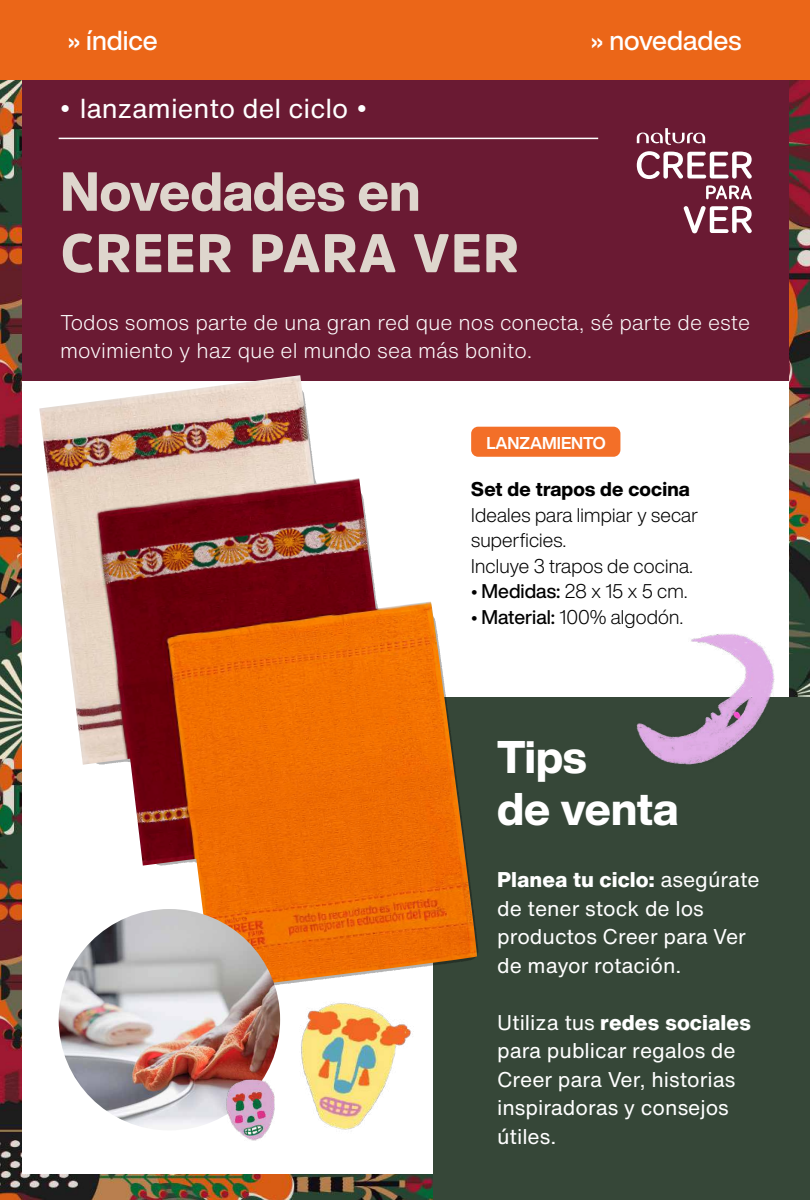
<style>
.page{position:relative;width:810px;height:1200px;background:#fff}
.page>*{position:absolute;margin:0;border:0;box-sizing:border-box;transform-origin:0 0}
.t1{font:900 54px "Amsi Pro";letter-spacing:.02em;color:#ded6cd}
.t2{font:800 54px "Helvetica Now Display";color:#ded6cd}
.t3{font:800 45px/52.5px "Helvetica Now Display";color:#fff}
.t4{font:27px "Helvetica Now Text";color:#fff}
.t5{font:500 27px "Helvetica Now Display";color:#fff}
.t6{font:21px/28.5px "Helvetica Now Text";color:#fff}
.t7{font:300 21px/28.5px "Helvetica Now Text";color:#fff}
.t8{font:300 19.5px/25.5px "Helvetica Now Display";letter-spacing:.01em;color:#000}
.t9{font:800 19.5px "Helvetica Now Display";letter-spacing:.01em;color:#000}
.t10{font:700 16.88px "Helvetica Now Display";color:#fff}
.s1{font-family:"Gotham"}
.s2{font-weight:500}
.s3{font-weight:800}
</style>
<div class="page">
<img style="left:0;top:80px;width:810px;height:1120px">
<div style="left:22px;top:0;width:767px;height:1174px;background:#fff"></div>
<div style="left:22px;top:0;width:767px;height:381px;background:#6a1a33"></div>
<hr style="left:59px;top:138px;width:539px;height:1px;background:#fff">
<svg style="left:684px;top:206px;width:68px;height:27px"></svg>
<svg style="left:706px;top:185px;width:46px;height:14px"></svg>
<svg style="left:637px;top:151px;width:115px;height:28px"></svg>
<svg style="left:637px;top:128px;width:68px;height:17px"></svg>
<img style="left:273px;top:1009px;width:138px;height:121px">
<div style="left:471px;top:427px;width:149px;height:30px;background:#f36f28;border-radius:7px"></div>
<div style="left:433px;top:698px;width:377px;height:502px;background:#364738"></div>
<div style="left:32px;top:368px;width:465px;height:641px;background:#000;opacity:.3"></div>
<img style="left:39px;top:375px;width:439px;height:615px">
<img style="left:59px;top:909px;width:221px;height:221px;border-radius:111px">
<img style="left:219px;top:1060px;width:61px;height:81px">
<img style="left:598px;top:604px;width:212px;height:161px">
<div style="left:0;top:0;width:810px;height:80px;background:#eb6618"></div>
<p class="t5" style="left:67px;top:22px;width:92px">» índice</p>
<p class="t5" style="left:590px;top:22px;width:152px">» novedades</p>
<p class="t4" style="left:59px;top:88px;width:311px"><span class="s1">•</span> lanzamiento del ciclo <span class="s1">•</span></p>
<h1 class="t2" style="left:60px;top:154px;width:362px">Novedades en</h1>
<h1 class="t1" style="left:61px;top:216px;width:460px">CREER PARA VER</h1>
<p class="t7" style="left:60px;top:308px;width:691px">Todos somos parte de una gran red que nos conecta, sé parte de este movimiento y haz que el mundo sea más bonito.</p>
<p class="t10" style="left:486px;top:431px;width:121px">LANZAMIENTO</p>
<p class="t9" style="left:471px;top:476px;width:220px">Set de trapos de cocina</p>
<p class="t8" style="left:471px;top:502px;width:229px">Ideales para limpiar y secar superficies.<br>Incluye 3 trapos de cocina.</p>
<p class="t8" style="left:471px;top:578px;width:218px"><span class="s2">• Medidas:</span> 28 x 15 x 5 cm.</p>
<p class="t8" style="left:471px;top:604px;width:213px"><span class="s2">• Material:</span> 100% algodón.</p>
<h2 class="t3" style="left:497px;top:731px;width:183px">Tips<br>de venta</h2>
<p class="t6" style="left:497px;top:865px;width:264px"><span class="s3">Planea tu ciclo:</span> asegúrate de tener stock de los productos Creer para Ver de mayor rotación.</p>
<p class="t6" style="left:497px;top:1007px;width:256px">Utiliza tus <span class="s3">redes sociales </span>para publicar regalos de<br>Creer para Ver, historias inspiradoras y consejos útiles.</p>
</div>
